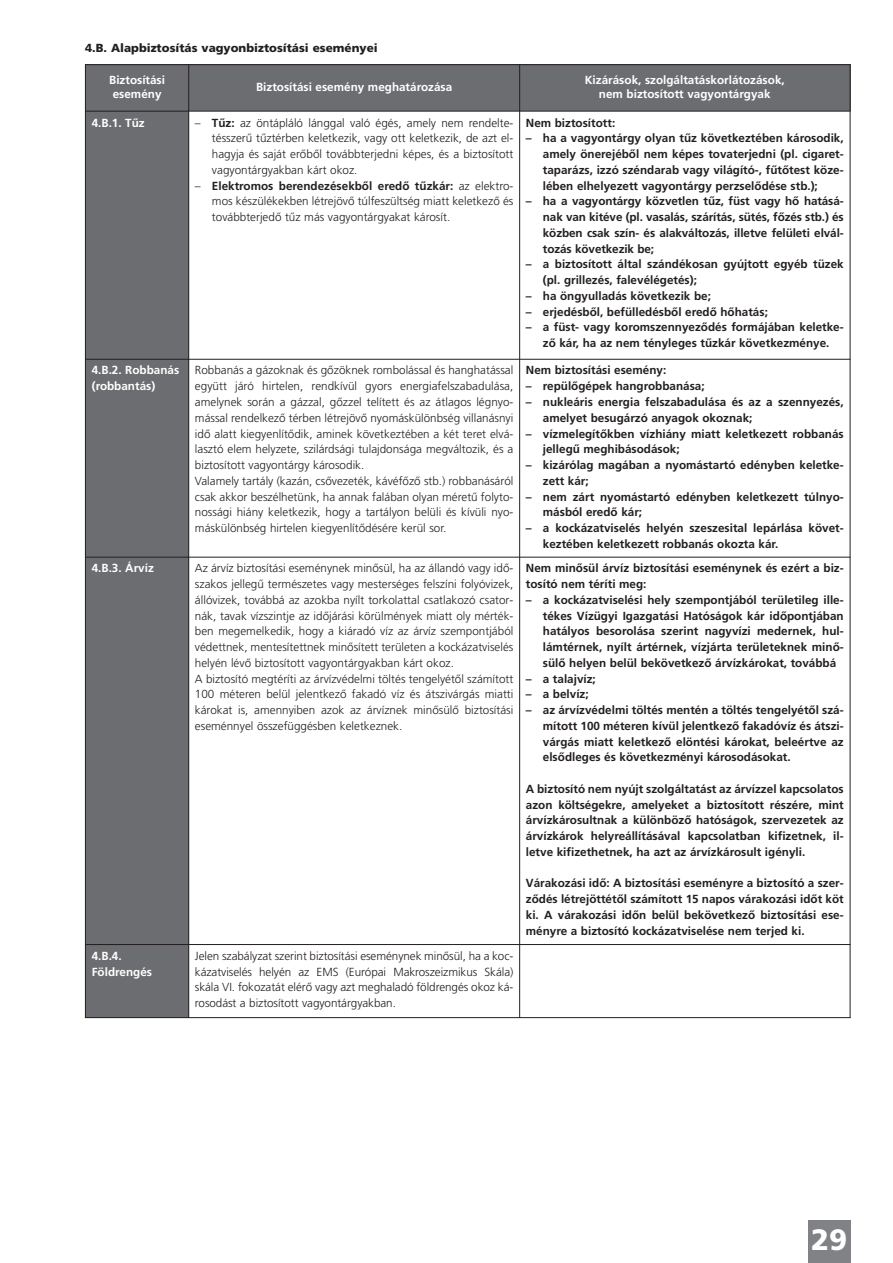
<style>
.page{position:relative;width:893px;height:1263px;background:#fff}
.page>*{position:absolute;margin:0;border:0;box-sizing:border-box;transform-origin:0 0}
.t1{font:700 29.4px "Frutiger M";color:#fff}
.t2{font:11.7px/15.8px "Frutiger M Medium";color:#231f20}
.t3{font:11.7px/15.8px "Frutiger M Light";color:#231f20}
.t4{font:11.7px/14.1px "Frutiger M Medium";color:#fff;text-align:center}
.t5{font:700 11.7px "Frutiger M";color:#231f20}
.s1{font-family:"Frutiger M Medium"}
.s2{font-family:"Frutiger M Light"}
</style>
<div class="page">
<div style="left:808px;top:1220px;width:42px;height:43px;background:#808285"></div>
<div style="left:85px;top:64px;width:104px;height:47px;background:#6c6d70"></div>
<div style="left:189px;top:64px;width:331px;height:47px;background:#6c6d70"></div>
<div style="left:520px;top:64px;width:330px;height:47px;background:#6c6d70"></div>
<div style="left:85px;top:111px;width:104px;height:248px;background:#6c6d70"></div>
<div style="left:85px;top:359px;width:104px;height:198px;background:#6c6d70"></div>
<div style="left:85px;top:557px;width:104px;height:387px;background:#6c6d70"></div>
<div style="left:85px;top:944px;width:104px;height:74px;background:#6c6d70"></div>
<hr style="left:85px;top:64px;width:1px;height:954px;background:#231f20">
<hr style="left:188px;top:64px;width:1px;height:954px;background:#231f20">
<hr style="left:519px;top:64px;width:1px;height:954px;background:#231f20">
<hr style="left:850px;top:64px;width:1px;height:954px;background:#231f20">
<hr style="left:85px;top:64px;width:765px;height:1px;background:#231f20">
<hr style="left:85px;top:111px;width:765px;height:1px;background:#231f20">
<hr style="left:85px;top:359px;width:765px;height:1px;background:#231f20">
<hr style="left:85px;top:557px;width:765px;height:1px;background:#231f20">
<hr style="left:85px;top:944px;width:765px;height:1px;background:#231f20">
<hr style="left:85px;top:1017px;width:765px;height:1px;background:#231f20">
<p class="t5" style="left:85px;top:43px;width:294px">4.B. Alapbiztosítás vagyonbiztosítási eseményei</p>
<p class="t4" style="left:109px;top:74px;width:57px">Biztosítási esemény</p>
<p class="t4" style="left:256px;top:81px;width:198px">Biztosítási esemény meghatározása</p>
<p class="t4" style="left:585px;top:74px;width:201px">Kizárások, szolgáltatáskorlátozások, nem biztosított vagyontárgyak</p>
<p class="t4" style="left:92px;top:116px;width:54px">4.B.1. Tűz</p>
<p class="t3" style="left:212px;top:115px;width:303px;text-align:justify;text-indent:-17px">– <span class="s1">Tűz:</span> az öntápláló lánggal való égés, amely nem rendelte&shy;tésszerű tűztérben keletkezik, vagy ott keletkezik, de azt el&shy;hagyja és saját erőből továbbterjedni képes, és a biztosított vagyontárgyakban kárt okoz.</p>
<p class="t2" style="left:195px;top:178px;width:320px"><span class="s2">–</span> Elektromos berendezésekből eredő tűzkár: <span class="s2">az elektro-</span></p>
<p class="t3" style="left:212px;top:194px;width:303px">mos készülékekben létrejövő túlfeszültség miatt keletkező és továbbterjedő tűz más vagyontárgyakat károsít.</p>
<p class="t2" style="left:526px;top:115px;width:91px">Nem biztosított:</p>
<p class="t2" style="left:543px;top:131px;width:302px;text-align:justify;text-indent:-17px">– ha a vagyontárgy olyan tűz következtében károsodik, amely önerejéből nem képes tovaterjedni (pl. cigaret&shy;taparázs, izzó széndarab vagy világító-, fűtőtest köze&shy;lében elhelyezett vagyontárgy perzselődése stb.);</p>
<p class="t2" style="left:543px;top:194px;width:302px;text-align:justify;text-indent:-17px">– ha a vagyontárgy közvetlen tűz, füst vagy hő hatásá&shy;nak van kitéve (pl. vasalás, szárítás, sütés, főzés stb.) és közben csak szín- és alakváltozás, illetve felületi elvál&shy;tozás következik be;</p>
<p class="t2" style="left:543px;top:257px;width:302px;text-indent:-17px">– a biztosított által szándékosan gyújtott egyéb tüzek (pl. grillezés, falevélégetés);</p>
<p class="t2" style="left:526px;top:289px;width:187px">– ha öngyulladás következik be;</p>
<p class="t2" style="left:526px;top:304px;width:244px">– erjedésből, befülledésből eredő hőhatás;</p>
<p class="t2" style="left:526px;top:320px;width:319px;text-align:center">– a füst- vagy koromszennyeződés formájában keletke&shy;ző kár, ha az nem tényleges tűzkár következménye.</p>
<p class="t4" style="left:92px;top:363px;width:89px;line-height:15.8px;text-align:left">4.B.2. Robbanás (robbantás)</p>
<p class="t3" style="left:195px;top:363px;width:320px">Robbanás a gázoknak és gőzöknek rombolással és hanghatással együtt járó hirtelen, rendkívül gyors energiafelszabadulása, amelynek során a gázzal, gőzzel telített és az átlagos légnyo&shy;mással rendelkező térben létrejövő nyomáskülönbség villanásnyi idő alatt kiegyenlítődik, aminek következtében a két teret elvá&shy;lasztó elem helyzete, szilárdsági tulajdonsága megváltozik, és a biztosított vagyontárgy károsodik.<br>Valamely tartály (kazán, csővezeték, kávéfőző stb.) robbanásáról csak akkor beszélhetünk, ha annak falában olyan méretű folyto&shy;nossági hiány keletkezik, hogy a tartályon belüli és kívüli nyo&shy;máskülönbség hirtelen kiegyenlítődésére kerül sor.</p>
<p class="t2" style="left:526px;top:363px;width:142px">Nem biztosítási esemény:</p>
<p class="t2" style="left:526px;top:379px;width:180px">– repülőgépek hangrobbanása;</p>
<p class="t2" style="left:543px;top:395px;width:302px;text-indent:-17px">– nukleáris energia felszabadulása és az a szennyezés, amelyet besugárzó anyagok okoznak;</p>
<p class="t2" style="left:543px;top:426px;width:302px;text-indent:-17px">– vízmelegítőkben vízhiány miatt keletkezett robbanás jellegű meghibásodások;</p>
<p class="t2" style="left:543px;top:458px;width:302px;text-indent:-17px">– kizárólag magában a nyomástartó edényben keletke&shy;zett kár;</p>
<p class="t2" style="left:543px;top:489px;width:302px;text-indent:-17px">– nem zárt nyomástartó edényben keletkezett túlnyo&shy;másból eredő kár;</p>
<p class="t2" style="left:543px;top:521px;width:302px;text-indent:-17px">– a kockázatviselés helyén szeszesital lepárlása követ&shy;keztében keletkezett robbanás okozta kár.</p>
<p class="t4" style="left:92px;top:562px;width:64px">4.B.3. Árvíz</p>
<p class="t3" style="left:195px;top:561px;width:320px">Az árvíz biztosítási eseménynek minősül, ha az állandó vagy idő&shy;szakos jellegű természetes vagy mesterséges felszíni folyóvizek, állóvizek, továbbá az azokba nyílt torkolattal csatlakozó csator&shy;nák, tavak vízszintje az időjárási körülmények miatt oly mérték&shy;ben megemelkedik, hogy a kiáradó víz az árvíz szempontjából védettnek, mentesítettnek minősített területen a kockázatviselés helyén lévő biztosított vagyontárgyakban kárt okoz.<br>A biztosító megtéríti az árvízvédelmi töltés tengelyétől számított 100 méteren belül jelentkező fakadó víz és átszivárgás miatti károkat is, amennyiben azok az árvíznek minősülő biztosítási eseménnyel összefüggésben keletkeznek.</p>
<p class="t2" style="left:526px;top:561px;width:319px">Nem minősül árvíz biztosítási eseménynek és ezért a biz&shy;tosító nem téríti meg:</p>
<p class="t2" style="left:543px;top:593px;width:302px;text-align:justify;text-indent:-17px">– a kockázatviselési hely szempontjából területileg ille&shy;tékes Vízügyi Igazgatási Hatóságok kár időpontjában hatályos besorolása szerint nagyvízi medernek, hul&shy;lámtérnek, nyílt ártérnek, vízjárta területeknek minő&shy;sülő helyen belül bekövetkező árvízkárokat, továbbá</p>
<p class="t2" style="left:526px;top:672px;width:72px">– a talajvíz;</p>
<p class="t2" style="left:526px;top:687px;width:64px">– a belvíz;</p>
<p class="t2" style="left:543px;top:703px;width:302px;text-align:justify;text-indent:-17px">– az árvízvédelmi töltés mentén a töltés tengelyétől szá&shy;mított 100 méteren kívül jelentkező fakadóvíz és átszi&shy;várgás miatt keletkező elöntési károkat, beleértve az elsődleges és következményi károsodásokat.</p>
<p class="t2" style="left:526px;top:782px;width:319px;text-align:justify">A biztosító nem nyújt szolgáltatást az árvízzel kapcsolatos azon költségekre, amelyeket a biztosított részére, mint árvízkárosultnak a különböző hatóságok, szervezetek az árvízkárok helyreállításával kapcsolatban kifizetnek, il&shy;letve kifizethetnek, ha azt az árvízkárosult igényli.</p>
<p class="t2" style="left:526px;top:876px;width:319px;text-align:justify">Várakozási idő: A biztosítási eseményre a biztosító a szer&shy;ződés létrejöttétől számított 15 napos várakozási időt köt ki. A várakozási időn belül bekövetkező biztosítási ese&shy;ményre a biztosító kockázatviselése nem terjed ki.</p>
<p class="t4" style="left:92px;top:949px;width:62px;line-height:15.8px;text-align:left">4.B.4.<br>Földrengés</p>
<p class="t3" style="left:195px;top:949px;width:320px;text-align:justify">Jelen szabályzat szerint biztosítási eseménynek minősül, ha a koc&shy;kázatviselés helyén az EMS (Európai Makroszeizmikus Skála) skála VI. fokozatát elérő vagy azt meghaladó földrengés okoz ká&shy;rosodást a biztosított vagyontárgyakban.</p>
<h1 class="t1" style="left:811px;top:1227px;width:38px">29</h1>
</div>
